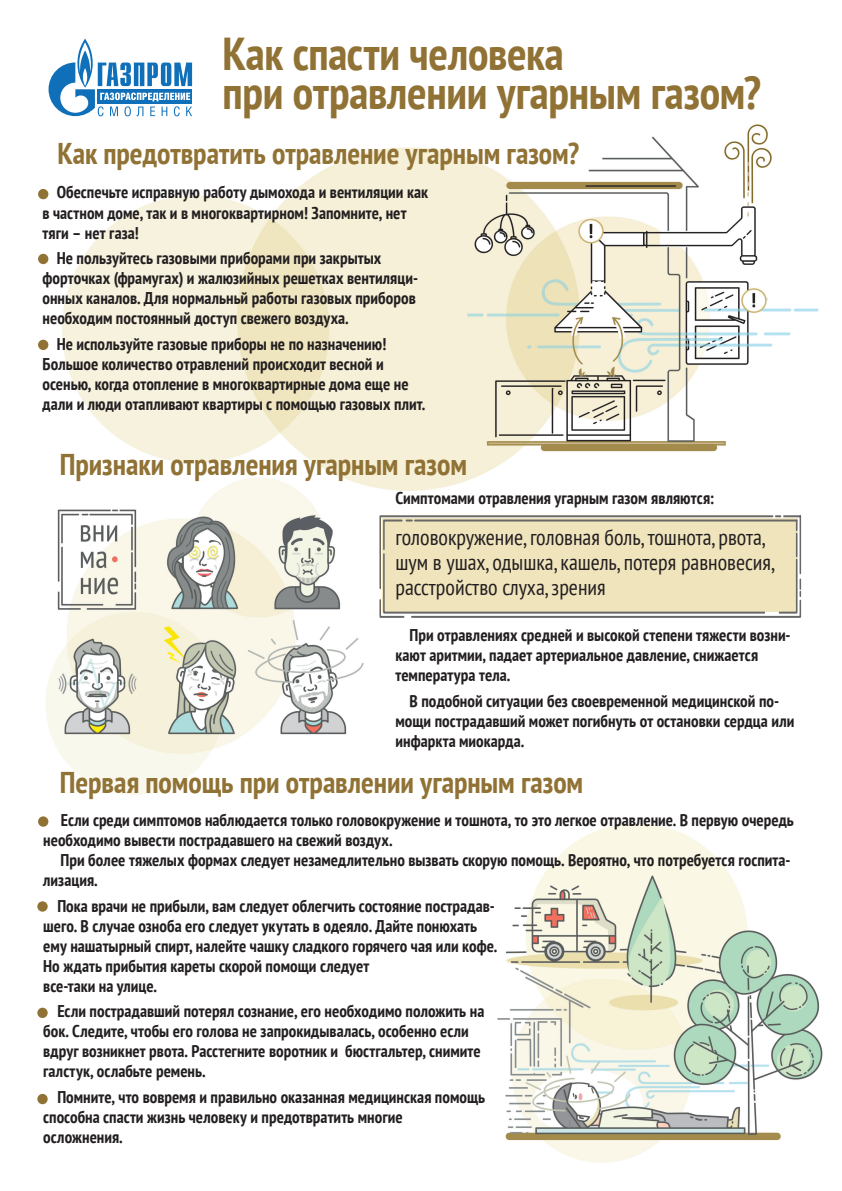
<style>
.page{position:relative;width:842px;height:1191px;background:#fff}
.page>*{position:absolute;margin:0;border:0;box-sizing:border-box;transform-origin:0 0}
.t1{font:700 condensed 46px "PT Sans";letter-spacing:-.005em;color:#917235}
.t2{font:700 condensed 30px "PT Sans";color:#917235}
.t3{font:condensed 22px/25px "PT Sans";color:#231f20}
.t4{font:700 condensed 17px/20px "PT Sans";color:#231f20}
</style>
<div class="page">
<img style="left:37px;top:124px;width:786px;height:1039px">
<svg style="left:379px;top:514px;width:422px;height:105px;background:#e5dab9"></svg>
<svg style="left:49px;top:39px;width:143px;height:77px"></svg>
<div style="left:38px;top:189px;width:10px;height:10px;background:#917235;border-radius:50%"></div>
<div style="left:38px;top:816px;width:10px;height:10px;background:#917235;border-radius:50%"></div>
<div style="left:38px;top:254px;width:10px;height:10px;background:#917235;border-radius:50%"></div>
<div style="left:37px;top:901px;width:11px;height:10px;background:#917235;border-radius:50%"></div>
<div style="left:38px;top:340px;width:10px;height:10px;background:#917235;border-radius:50%"></div>
<div style="left:37px;top:1007px;width:11px;height:11px;background:#917235;border-radius:50%"></div>
<div style="left:37px;top:1093px;width:11px;height:11px;background:#917235;border-radius:50%"></div>
<p class="t1" style="left:223px;top:23px;width:343px">Как спасти человека</p>
<p class="t1" style="left:223px;top:62px;width:540px">при отравлении угарным газом?</p>
<p class="t2" style="left:57px;top:133px;width:523px">Как предотвратить отравление угарным газом?</p>
<p class="t4" style="left:43px;top:182px;width:387px;text-indent:14px">Обеспечьте исправную работу дымохода и вентиляции как в частном доме, так и в многоквартирном! Запомните, нет тяги – нет газа!</p>
<p class="t4" style="left:43px;top:248px;width:377px;text-indent:14px">Не пользуйтесь газовыми приборами при закрытых форточках (фрамугах) и жалюзийных решетках вентиляци&shy;онных каналов. Для нормальньй работы газовых приборов необходим постоянный доступ свежего воздуха.</p>
<p class="t4" style="left:43px;top:333px;width:384px;text-indent:14px">Не используйте газовые приборы не по назначению!<br>Большое количество отравлений происходит весной и осенью, когда отопление в многоквартирные дома еще не дали и люди отапливают квартиры с помощью газовых плит.</p>
<p class="t2" style="left:60px;top:444px;width:408px">Признаки отравления угарным газом</p>
<p class="t4" style="left:395px;top:488px;width:320px">Симптомами отравления угарным газом являются:</p>
<p class="t3" style="left:395px;top:524px;width:381px">головокружение, головная боль, тошнота, рвота, шум в ушах, одышка, кашель, потеря равновесия, расстройство слуха, зрения</p>
<p class="t4" style="left:395px;top:624px;width:397px;text-indent:14px">При отравлениях средней и высокой степени тяжести возни&shy;кают аритмии, падает артериальное давление, снижается температура тела.</p>
<p class="t4" style="left:395px;top:690px;width:400px;text-indent:14px">В подобной ситуации без своевременной медицинской по&shy;мощи пострадавший может погибнуть от остановки сердца или инфаркта миокарда.</p>
<p class="t2" style="left:60px;top:762px;width:525px">Первая помощь при отравлении угарным газом</p>
<p class="t4" style="left:61px;top:809px;width:734px">Если среди симптомов наблюдается только головокружение и тошнота, то это легкое отравление. В первую очередь</p>
<p class="t4" style="left:43px;top:829px;width:351px">необходимо вывести пострадавшего на свежий воздух.</p>
<p class="t4" style="left:61px;top:849px;width:731px">При более тяжелых формах следует незамедлительно вызвать скорую помощь. Вероятно, что потребуется госпита-</p>
<p class="t4" style="left:43px;top:869px;width:56px">лизация.</p>
<p class="t4" style="left:43px;top:895px;width:455px;text-indent:14px">Пока врачи не прибыли, вам следует облегчить состояние пострадав&shy;шего. В случае озноба его следует укутать в одеяло. Дайте понюхать ему нашатырный спирт, налейте чашку сладкого горячего чая или кофе.<br>Но ждать прибытия кареты скорой помощи следует<br>все-таки на улице.</p>
<p class="t4" style="left:43px;top:1001px;width:443px;text-indent:14px">Если пострадавший потерял сознание, его необходимо положить на бок. Следите, чтобы его голова не запрокидывалась, особенно если вдруг возникнет рвота. Расстегните воротник и бюстгальтер, снимите галстук, ослабьте ремень.</p>
<p class="t4" style="left:43px;top:1086px;width:443px;text-indent:14px">Помните, что вовремя и правильно оказанная медицинская помощь способна спасти жизнь человеку и предотвратить многие осложнения.</p>
</div>
